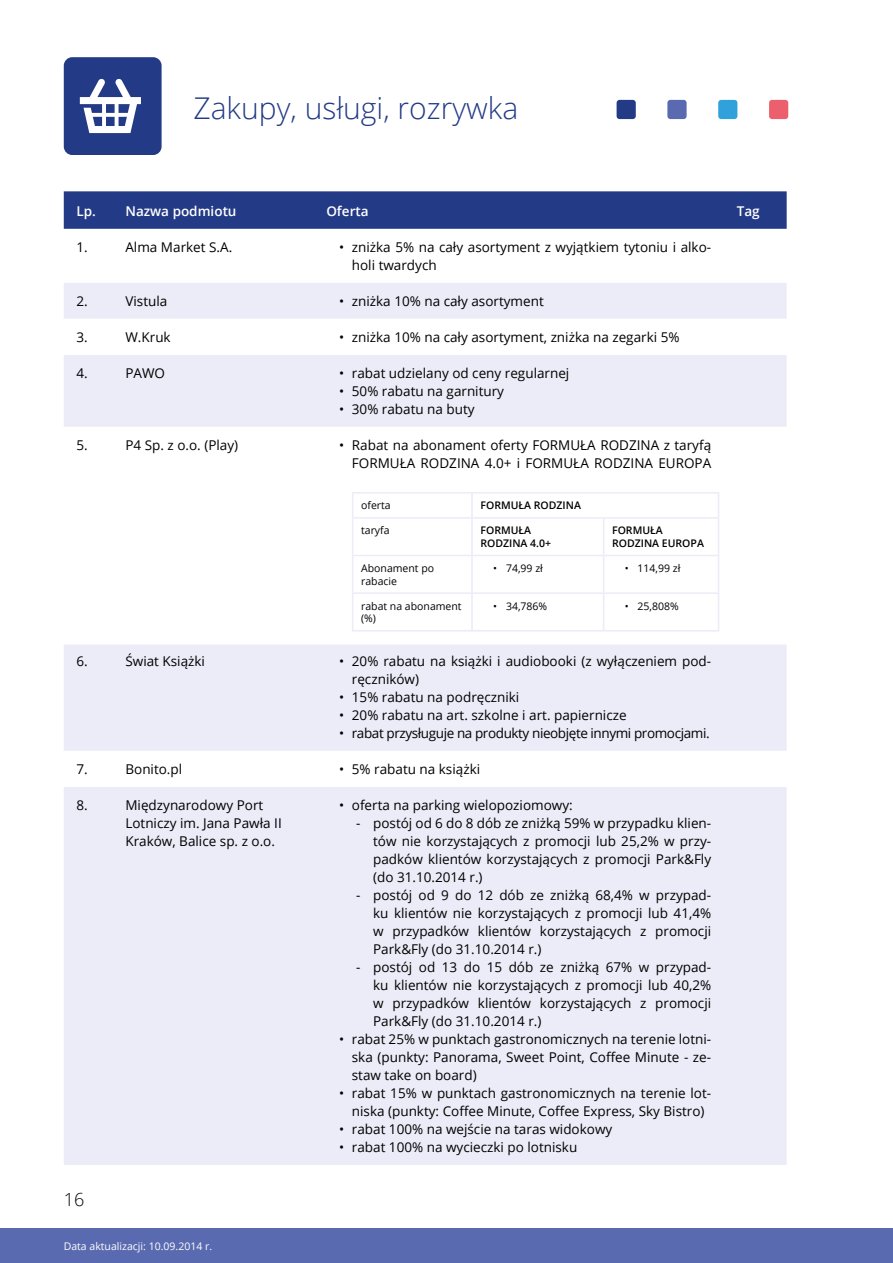
<style>
.page{position:relative;width:893px;height:1263px;background:#fff}
.page>*{position:absolute;margin:0;border:0;box-sizing:border-box;transform-origin:0 0}
.t1{font:300 30px "Open Sans";color:#233a86}
.t2{font:300 18px "Open Sans";color:#000}
.t3{font:13.5px/18px "Open Sans";color:#000;text-align:justify}
.t4{font:13.5px "Open Sans";letter-spacing:-.03em;color:#000}
.t5{font:600 13.5px "Open Sans";color:#fff}
.t6{font:10.5px/12.6px "Open Sans";color:#000}
.t7{font:600 10.5px/12.6px "Open Sans";color:#000}
.t8{font:10.5px "Open Sans";color:#fff}
</style>
<div class="page">
<div style="left:0;top:1229px;width:893px;height:34px;background:#5a6ab0"></div>
<div style="left:617px;top:100px;width:19px;height:19px;background:#233a86;border-radius:3px"></div>
<div style="left:667px;top:100px;width:20px;height:19px;background:#5a6ab0;border-radius:3px"></div>
<div style="left:718px;top:100px;width:19px;height:19px;background:#31a1dc;border-radius:3px"></div>
<div style="left:769px;top:100px;width:19px;height:19px;background:#ec5f6c;border-radius:3px"></div>
<div style="left:64px;top:57px;width:98px;height:98px;background:#233a86;border-radius:8px"></div>
<svg style="left:80px;top:78px;width:61px;height:55px"></svg>
<div style="left:64px;top:191px;width:723px;height:38px;background:#233a86"></div>
<div style="left:64px;top:283px;width:723px;height:882px;background:#ebecf7"></div>
<svg style="left:64px;top:319px;width:723px;height:468px"></svg>
<hr style="left:352px;top:492px;width:120px;height:2px;background:#ebecf7">
<svg style="left:352px;top:494px;width:1px;height:23px"></svg>
<hr style="left:472px;top:492px;width:132px;height:2px;background:#ebecf7">
<hr style="left:471px;top:493px;width:2px;height:24px;background:#ebecf7">
<hr style="left:604px;top:492px;width:115px;height:2px;background:#ebecf7">
<svg style="left:718px;top:494px;width:1px;height:23px"></svg>
<hr style="left:352px;top:517px;width:120px;height:2px;background:#ebecf7">
<hr style="left:352px;top:519px;width:1px;height:36px;background:#ebecf7">
<hr style="left:472px;top:517px;width:132px;height:2px;background:#ebecf7">
<hr style="left:471px;top:519px;width:2px;height:36px;background:#ebecf7">
<hr style="left:604px;top:517px;width:115px;height:2px;background:#ebecf7">
<hr style="left:603px;top:519px;width:1px;height:36px;background:#ebecf7">
<hr style="left:718px;top:519px;width:1px;height:36px;background:#ebecf7">
<hr style="left:352px;top:555px;width:120px;height:1px;background:#ebecf7">
<hr style="left:352px;top:556px;width:1px;height:36px;background:#ebecf7">
<hr style="left:472px;top:555px;width:132px;height:1px;background:#ebecf7">
<hr style="left:471px;top:556px;width:2px;height:36px;background:#ebecf7">
<hr style="left:604px;top:555px;width:115px;height:1px;background:#ebecf7">
<hr style="left:603px;top:556px;width:1px;height:36px;background:#ebecf7">
<hr style="left:718px;top:556px;width:1px;height:36px;background:#ebecf7">
<hr style="left:352px;top:592px;width:120px;height:2px;background:#ebecf7">
<hr style="left:352px;top:594px;width:1px;height:36px;background:#ebecf7">
<hr style="left:472px;top:592px;width:132px;height:2px;background:#ebecf7">
<hr style="left:471px;top:594px;width:2px;height:36px;background:#ebecf7">
<hr style="left:604px;top:592px;width:115px;height:2px;background:#ebecf7">
<hr style="left:603px;top:594px;width:1px;height:36px;background:#ebecf7">
<hr style="left:718px;top:594px;width:1px;height:36px;background:#ebecf7">
<hr style="left:352px;top:630px;width:120px;height:1px;background:#ebecf7">
<hr style="left:472px;top:630px;width:132px;height:1px;background:#ebecf7">
<hr style="left:604px;top:630px;width:115px;height:1px;background:#ebecf7">
<h1 class="t1" style="left:193px;top:88px;width:326px">Zakupy, usługi, rozrywka</h1>
<p class="t5" style="left:77px;top:202px;width:161px">Lp. Nazwa podmiotu</p>
<p class="t5" style="left:326px;top:202px;width:44px">Oferta</p>
<p class="t5" style="left:737px;top:202px;width:24px">Tag</p>
<p class="t3" style="left:77px;top:238px;width:13px">1.</p>
<p class="t3" style="left:125px;top:238px;width:108px">Alma Market S.A.</p>
<p class="t3" style="left:352px;top:238px;width:361px;text-indent:-13px">• zniżka 5% na cały asortyment z wyjątkiem tytoniu i alko&shy;holi twardych</p>
<p class="t3" style="left:77px;top:292px;width:13px">2.</p>
<p class="t3" style="left:125px;top:292px;width:43px">Vistula</p>
<p class="t3" style="left:339px;top:292px;width:206px">• zniżka 10% na cały asortyment</p>
<p class="t3" style="left:77px;top:328px;width:13px">3.</p>
<p class="t3" style="left:125px;top:328px;width:47px">W.Kruk</p>
<p class="t3" style="left:339px;top:328px;width:342px">• zniżka 10% na cały asortyment, zniżka na zegarki 5%</p>
<p class="t3" style="left:77px;top:364px;width:13px">4.</p>
<p class="t3" style="left:125px;top:364px;width:41px">PAWO</p>
<p class="t3" style="left:339px;top:364px;width:232px">• rabat udzielany od ceny regularnej</p>
<p class="t3" style="left:339px;top:382px;width:166px">• 50% rabatu na garnitury</p>
<p class="t3" style="left:339px;top:400px;width:137px">• 30% rabatu na buty</p>
<p class="t3" style="left:77px;top:436px;width:13px">5.</p>
<p class="t3" style="left:125px;top:436px;width:114px">P4 Sp. z o.o. (Play)</p>
<p class="t3" style="left:339px;top:436px;width:374px;text-align:right">• Rabat na abonament oferty FORMUŁA RODZINA z taryfą<br>FORMUŁA RODZINA 4.0+ i FORMUŁA RODZINA EUROPA</p>
<p class="t6" style="left:361px;top:499px;width:31px">oferta</p>
<p class="t7" style="left:480px;top:499px;width:102px">FORMUŁA RODZINA</p>
<p class="t6" style="left:361px;top:524px;width:30px">taryfa</p>
<p class="t7" style="left:480px;top:524px;width:72px">FORMUŁA<br>RODZINA 4.0+</p>
<p class="t7" style="left:612px;top:524px;width:93px">FORMUŁA<br>RODZINA EUROPA</p>
<p class="t6" style="left:361px;top:562px;width:75px">Abonament po rabacie</p>
<p class="t6" style="left:493px;top:562px;width:51px">• 74,99 zł</p>
<p class="t6" style="left:625px;top:562px;width:57px">• 114,99 zł</p>
<p class="t6" style="left:361px;top:599px;width:102px">rabat na abonament (%)</p>
<p class="t6" style="left:493px;top:599px;width:56px">• 34,786%</p>
<p class="t6" style="left:625px;top:599px;width:56px">• 25,808%</p>
<p class="t3" style="left:77px;top:652px;width:13px">6.</p>
<p class="t3" style="left:125px;top:652px;width:81px">Świat Książki</p>
<p class="t3" style="left:352px;top:652px;width:361px;text-indent:-13px">• 20% rabatu na książki i audiobooki (z wyłączeniem pod&shy;ręczników)</p>
<p class="t3" style="left:339px;top:688px;width:182px">• 15% rabatu na podręczniki</p>
<p class="t3" style="left:339px;top:706px;width:289px">• 20% rabatu na art. szkolne i art. papiernicze</p>
<p class="t4" style="left:339px;top:724px;width:372px">• rabat przysługuje na produkty nieobjęte innymi promocjami.</p>
<p class="t3" style="left:77px;top:760px;width:13px">7.</p>
<p class="t3" style="left:125px;top:760px;width:58px">Bonito.pl</p>
<p class="t3" style="left:339px;top:760px;width:143px">• 5% rabatu na książki</p>
<p class="t3" style="left:77px;top:796px;width:13px">8.</p>
<p class="t3" style="left:125px;top:796px;width:158px;text-align:left">Międzynarodowy Port<br>Lotniczy im. Jana Pawła II<br>Kraków, Balice sp. z o.o.</p>
<p class="t3" style="left:339px;top:796px;width:235px">• oferta na parking wielopoziomowy:</p>
<p class="t3" style="left:373px;top:814px;width:340px;text-indent:-17px">- postój od 6 do 8 dób ze zniżką 59% w przypadku klien&shy;tów nie korzystających z promocji lub 25,2% w przy&shy;padków klientów korzystających z promocji Park&amp;Fly (do 31.10.2014 r.)</p>
<p class="t3" style="left:373px;top:886px;width:340px;text-indent:-17px">- postój od 9 do 12 dób ze zniżką 68,4% w przypad&shy;ku klientów nie korzystających z promocji lub 41,4% w przypadków klientów korzystających z promocji Park&amp;Fly (do 31.10.2014 r.)</p>
<p class="t3" style="left:373px;top:958px;width:340px;text-indent:-17px">- postój od 13 do 15 dób ze zniżką 67% w przypad&shy;ku klientów nie korzystających z promocji lub 40,2% w przypadków klientów korzystających z promocji Park&amp;Fly (do 31.10.2014 r.)</p>
<p class="t3" style="left:352px;top:1030px;width:361px;text-indent:-13px">• rabat 25% w punktach gastronomicznych na terenie lotni&shy;ska (punkty: Panorama, Sweet Point, Coffee Minute - ze&shy;staw take on board)</p>
<p class="t3" style="left:339px;top:1084px;width:374px;text-align:center">• rabat 15% w punktach gastronomicznych na terenie lot&shy;niska (punkty: Coffee Minute, Coffee Express, Sky Bistro)</p>
<p class="t3" style="left:339px;top:1120px;width:275px">• rabat 100% na wejście na taras widokowy</p>
<p class="t3" style="left:339px;top:1138px;width:240px">• rabat 100% na wycieczki po lotnisku</p>
<h2 class="t2" style="left:64px;top:1187px;width:22px">16</h2>
<p class="t8" style="left:64px;top:1239px;width:150px">Data aktualizacji: 10.09.2014 r.</p>
</div>
